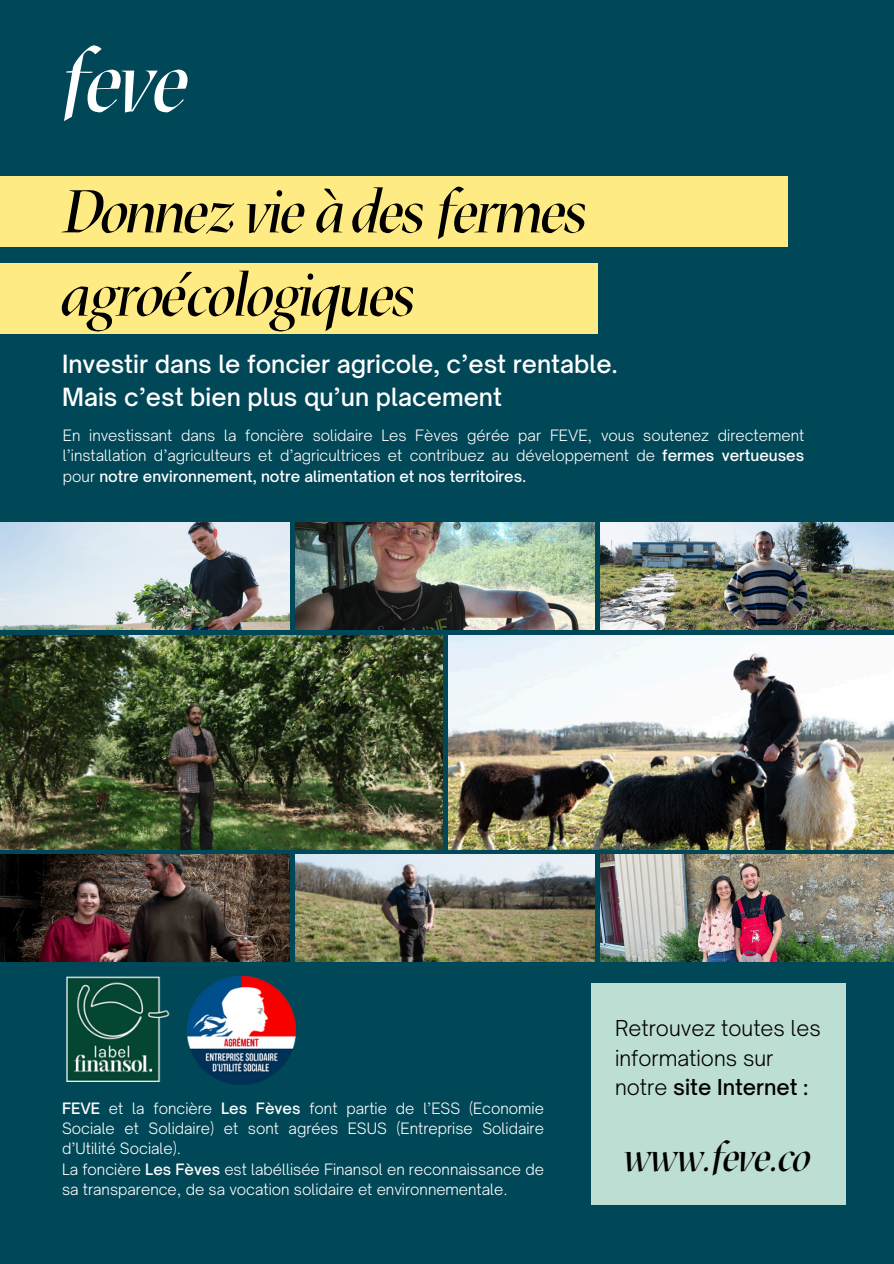
<style>
.page{position:relative;width:894px;height:1264px;background:#fff}
.page>*{position:absolute;margin:0;border:0;box-sizing:border-box;transform-origin:0 0}
.t1{font:italic 86.4px "MAZIUSREVIEW20.09";color:#fff}
.t2{font:italic 60px/83.2px "MAZIUSREVIEW20.09";color:#000}
.t3{font:italic 40.5px "MAZIUSREVIEW20.09";color:#000}
.t4{font:500 24px/32.7px "Open Sauce One";color:#fff}
.t5{font:300 21px/29.2px "Open Sauce One";color:#000}
.t6{font:300 15px/20.2px "Open Sauce One";color:#fff;text-align:justify}
.s1{font-weight:500}
</style>
<div class="page">
<div style="left:0;top:0;width:893px;height:1263px;background:#004757"></div>
<img style="left:187px;top:976px;width:108px;height:108px">
<div style="left:0;top:264px;width:597px;height:70px;background:#ffeb83"></div>
<div style="left:0;top:176px;width:787px;height:70px;background:#ffeb83"></div>
<img style="left:66px;top:976px;width:104px;height:105px">
<div style="left:591px;top:982px;width:254px;height:222px;background:#bddfd3"></div>
<img style="left:0;top:522px;width:289px;height:107px">
<img style="left:296px;top:522px;width:298px;height:107px">
<img style="left:600px;top:522px;width:292px;height:107px">
<img style="left:0;top:635px;width:442px;height:214px">
<img style="left:448px;top:635px;width:444px;height:214px">
<img style="left:0;top:854px;width:289px;height:107px">
<img style="left:295px;top:854px;width:299px;height:107px">
<img style="left:600px;top:854px;width:292px;height:107px">
<h4 class="t1" style="left:62px;top:29px;width:126px">feve</h4>
<h2 class="t2" style="left:62px;top:170px;width:526px">Donnez vie àdes fermes agroécologiques</h2>
<h3 class="t4" style="left:62px;top:348px;width:556px">Investir dans le foncier agricole, c’est rentable.<br>Mais c’est bien plus qu’un placement</h3>
<p class="t6" style="left:63px;top:425px;width:742px">En investissant dans la foncière solidaire Les Fèves gérée par FEVE, vous soutenez directement l’installation d’agriculteurs et d’agricultrices et contribuez au développement de <span class="s1">fermes vertueuses </span>pour <span class="s1">notre environnement, notre alimentation et nos territoires.</span></p>
<p class="t6" style="left:62px;top:1097px;width:483px"><span class="s1">FEVE</span> et la foncière <span class="s1">Les Fèves</span> font partie de l’ESS (Economie Sociale et Solidaire) et sont agrées ESUS (Entreprise Solidaire d’Utilité Sociale).</p>
<h5 class="t6" style="left:62px;top:1158px;width:483px">La foncière <span class="s1">Les Fèves</span> est labéllisée Finansol en reconnaissance de sa transparence, de sa vocation solidaire et environnementale.</h5>
<p class="t5" style="left:615px;top:1013px;width:207px">Retrouvez toutes les informations sur notre <span class="s1">site Internet :</span></p>
<p class="t3" style="left:623px;top:1132px;width:187px">www.feve.co</p>
</div>
